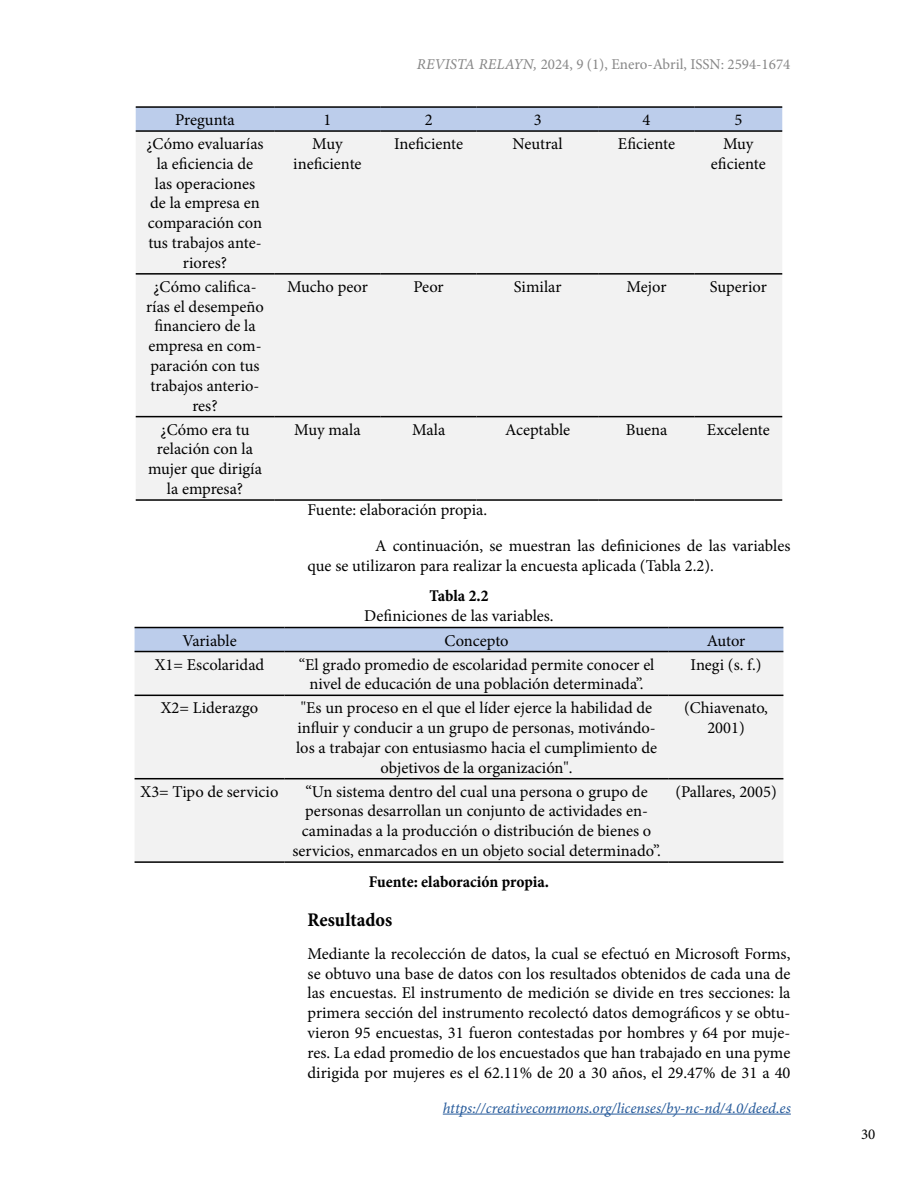
<style>
.page{position:relative;width:918px;height:1188px;background:#fff}
.page>*{position:absolute;margin:0;border:0;box-sizing:border-box;transform-origin:0 0}
.t1{font:19.5px "Minion Pro Bold Cn Capt";color:#000}
.t2{font:16.5px/19.8px "Minion Pro";color:#000;text-align:center}
.t3{font:16.5px "Minion Pro Bold Cn Capt";letter-spacing:-.005em;color:#000}
.t4{font:15px "Minion Pro It Capt";letter-spacing:-.005em;color:#275b9b}
.t5{font:15px "Minion Pro";color:#878787}
.t6{font:15px "Minion Pro";color:#000}
.s1{font-family:"Minion Pro It Capt"}
</style>
<div class="page">
<hr style="left:443px;top:1114px;width:348px;height:1px;background:#275b9b">
<div style="left:136px;top:108px;width:646px;height:22px;background:#bccdeb"></div>
<div style="left:136px;top:132px;width:646px;height:367px;background:#f2f2f2"></div>
<hr style="left:136px;top:106px;width:138px;height:2px;background:#000">
<hr style="left:274px;top:106px;width:107px;height:2px;background:#000">
<hr style="left:381px;top:106px;width:96px;height:2px;background:#000">
<hr style="left:477px;top:106px;width:122px;height:2px;background:#000">
<hr style="left:599px;top:106px;width:95px;height:2px;background:#000">
<hr style="left:694px;top:106px;width:88px;height:2px;background:#000">
<hr style="left:136px;top:130px;width:138px;height:2px;background:#000">
<hr style="left:274px;top:130px;width:107px;height:2px;background:#000">
<hr style="left:381px;top:130px;width:96px;height:2px;background:#000">
<hr style="left:477px;top:130px;width:122px;height:2px;background:#000">
<hr style="left:599px;top:130px;width:95px;height:2px;background:#000">
<hr style="left:694px;top:130px;width:88px;height:2px;background:#000">
<hr style="left:136px;top:273px;width:138px;height:2px;background:#000">
<hr style="left:274px;top:273px;width:107px;height:2px;background:#000">
<hr style="left:381px;top:273px;width:96px;height:2px;background:#000">
<hr style="left:477px;top:273px;width:122px;height:2px;background:#000">
<hr style="left:599px;top:273px;width:95px;height:2px;background:#000">
<hr style="left:694px;top:273px;width:88px;height:2px;background:#000">
<hr style="left:136px;top:416px;width:138px;height:1px;background:#000">
<hr style="left:274px;top:416px;width:107px;height:1px;background:#000">
<hr style="left:381px;top:416px;width:96px;height:1px;background:#000">
<hr style="left:477px;top:416px;width:122px;height:1px;background:#000">
<hr style="left:599px;top:416px;width:95px;height:1px;background:#000">
<hr style="left:694px;top:416px;width:88px;height:1px;background:#000">
<hr style="left:136px;top:499px;width:138px;height:2px;background:#000">
<hr style="left:274px;top:499px;width:107px;height:2px;background:#000">
<hr style="left:381px;top:499px;width:96px;height:2px;background:#000">
<hr style="left:477px;top:499px;width:122px;height:2px;background:#000">
<hr style="left:599px;top:499px;width:95px;height:2px;background:#000">
<hr style="left:694px;top:499px;width:88px;height:2px;background:#000">
<svg style="left:135px;top:628px;width:648px;height:23px;background:#b7c8e5"></svg>
<div style="left:135px;top:652px;width:648px;height:209px;background:#f2f2f2"></div>
<hr style="left:135px;top:627px;width:150px;height:1px;background:#000">
<hr style="left:285px;top:627px;width:384px;height:1px;background:#000">
<hr style="left:669px;top:627px;width:114px;height:1px;background:#000">
<hr style="left:135px;top:651px;width:150px;height:1px;background:#000">
<hr style="left:285px;top:651px;width:384px;height:1px;background:#000">
<hr style="left:669px;top:651px;width:114px;height:1px;background:#000">
<hr style="left:135px;top:695px;width:150px;height:1px;background:#000">
<hr style="left:285px;top:695px;width:384px;height:1px;background:#000">
<hr style="left:669px;top:695px;width:114px;height:1px;background:#000">
<hr style="left:135px;top:778px;width:150px;height:1px;background:#000">
<hr style="left:285px;top:778px;width:384px;height:1px;background:#000">
<hr style="left:669px;top:778px;width:114px;height:1px;background:#000">
<hr style="left:135px;top:861px;width:150px;height:2px;background:#000">
<hr style="left:285px;top:861px;width:384px;height:2px;background:#000">
<hr style="left:669px;top:861px;width:114px;height:2px;background:#000">
<p class="t5" style="left:417px;top:54px;width:375px"><span class="s1">REVISTA RELAYN,</span> 2024, 9 (1), Enero-Abril, ISSN: 2594-1674</p>
<p class="t2" style="left:175px;top:110px;width:61px">Pregunta</p>
<p class="t2" style="left:324px;top:110px;width:9px">1</p>
<p class="t2" style="left:425px;top:110px;width:9px">2</p>
<p class="t2" style="left:534px;top:110px;width:9px">3</p>
<p class="t2" style="left:643px;top:110px;width:9px">4</p>
<p class="t2" style="left:734px;top:110px;width:9px">5</p>
<p class="t2" style="left:146px;top:134px;width:119px">¿Cómo evaluarías la eficiencia de las operaciones de la empresa en comparación con tus trabajos ante&shy;riores?</p>
<p class="t2" style="left:293px;top:134px;width:70px">Muy ineficiente</p>
<p class="t2" style="left:394px;top:134px;width:71px">Ineficiente</p>
<p class="t2" style="left:513px;top:134px;width:52px">Neutral</p>
<p class="t2" style="left:618px;top:134px;width:59px">Eficiente</p>
<p class="t2" style="left:711px;top:134px;width:56px">Muy eficiente</p>
<p class="t2" style="left:146px;top:277px;width:119px">¿Cómo califica&shy;rías el desempeño financiero de la empresa en com&shy;paración con tus trabajos anterio&shy;res?</p>
<p class="t2" style="left:287px;top:277px;width:82px">Mucho peor</p>
<p class="t2" style="left:414px;top:277px;width:32px">Peor</p>
<p class="t2" style="left:514px;top:277px;width:49px">Similar</p>
<p class="t2" style="left:627px;top:277px;width:41px">Mejor</p>
<p class="t2" style="left:710px;top:277px;width:58px">Superior</p>
<p class="t2" style="left:148px;top:420px;width:116px">¿Cómo era tu relación con la mujer que dirigía la empresa?</p>
<p class="t2" style="left:294px;top:420px;width:68px">Muy mala</p>
<p class="t2" style="left:412px;top:420px;width:35px">Mala</p>
<p class="t2" style="left:505px;top:420px;width:67px">Aceptable</p>
<p class="t2" style="left:626px;top:420px;width:43px">Buena</p>
<p class="t2" style="left:707px;top:420px;width:64px">Excelente</p>
<p class="t2" style="left:308px;top:499px;width:181px">Fuente: elaboración propia.</p>
<p class="t2" style="left:308px;top:536px;width:484px;text-align:left;text-indent:68px">A continuación, se muestran las definiciones de las variables que se utilizaron para realizar la encuesta aplicada (Tabla 2.2).</p>
<p class="t3" style="left:430px;top:584px;width:60px">Tabla 2.2</p>
<p class="t2" style="left:364px;top:606px;width:191px">Definiciones de las variables.</p>
<p class="t2" style="left:182px;top:630px;width:56px">Variable</p>
<p class="t2" style="left:445px;top:630px;width:66px">Concepto</p>
<p class="t2" style="left:707px;top:630px;width:40px">Autor</p>
<p class="t2" style="left:155px;top:654px;width:111px">X1= Escolaridad</p>
<p class="t2" style="left:299px;top:654px;width:357px">“El grado promedio de escolaridad permite conocer el nivel de educación de una población determinada”.</p>
<p class="t2" style="left:691px;top:654px;width:72px">Inegi (s. f.)</p>
<p class="t2" style="left:161px;top:698px;width:99px">X2= Liderazgo</p>
<p class="t2" style="left:296px;top:698px;width:362px">"Es un proceso en el que el líder ejerce la habilidad de influir y conducir a un grupo de personas, motivándo&shy;los a trabajar con entusiasmo hacia el cumplimiento de objetivos de la organización".</p>
<p class="t2" style="left:684px;top:698px;width:86px">(Chiavenato,<br>2001)</p>
<p class="t2" style="left:141px;top:782px;width:139px">X3= Tipo de servicio</p>
<p class="t2" style="left:292px;top:782px;width:370px">“Un sistema dentro del cual una persona o grupo de personas desarrollan un conjunto de actividades en&shy;caminadas a la producción o distribución de bienes o servicios, enmarcados en un objeto social determinado”.</p>
<p class="t2" style="left:675px;top:782px;width:103px">(Pallares, 2005)</p>
<p class="t3" style="left:369px;top:870px;width:182px">Fuente: elaboración propia.</p>
<p class="t1" style="left:308px;top:906px;width:86px">Resultados</p>
<p class="t2" style="left:308px;top:944px;width:484px;text-align:justify">Mediante la recolección de datos, la cual se efectuó en Microsoft Forms, se obtuvo una base de datos con los resultados obtenidos de cada una de las encuestas. El instrumento de medición se divide en tres secciones: la primera sección del instrumento recolectó datos demográficos y se obtu&shy;vieron 95 encuestas, 31 fueron contestadas por hombres y 64 por muje&shy;res. La edad promedio de los encuestados que han trabajado en una pyme dirigida por mujeres es el 62.11% de 20 a 30 años, el 29.47% de 31 a 40</p>
<p class="t4" style="left:443px;top:1097px;width:350px">https://creativecommons.org/licenses/by-nc-nd/4.0/deed.es</p>
<p class="t6" style="left:861px;top:1124px;width:16px">30</p>
</div>
